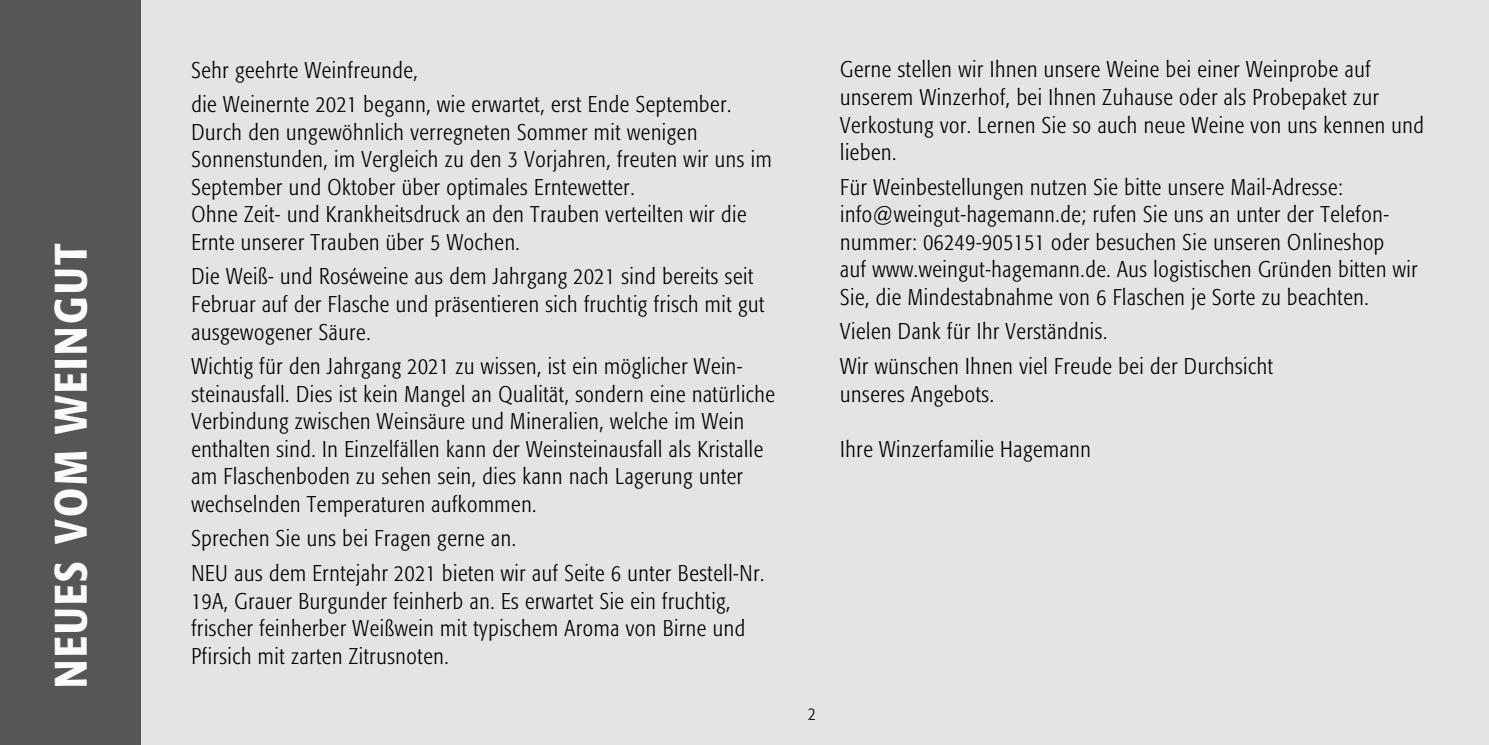
<style>
.page{position:relative;width:1489px;height:745px;background:#fff}
.page>*{position:absolute;margin:0;border:0;box-sizing:border-box;transform-origin:0 0}
.t1{font:500 45px "Formata Condensed BQ";letter-spacing:.06em;color:#fbfbfb}
.t2{font:300 22.5px/27.5px "Formata Condensed BQ";letter-spacing:.03em;color:#000}
.t3{font:300 17.5px "Formata Condensed BQ";color:#000}
</style>
<div class="page">
<div style="left:0;top:0;width:1488px;height:744px;background:#e3e4e4"></div>
<div style="left:0;top:0;width:140px;height:744px;background:#555658"></div>
<h1 class="t1" style="left:44px;top:687px;width:446px;rotate:-90deg">NEUES VOM WEINGUT</h1>
<p class="t2" style="left:191px;top:53px;width:541px;line-height:34.5px">Sehr geehrte Weinfreunde,<br>die Weinernte 2021 begann, wie erwartet, erst Ende September.</p>
<p class="t2" style="left:191px;top:118px;width:581px">Durch den ungewöhnlich verregneten Sommer mit wenigen Sonnenstunden, im Vergleich zu den 3 Vorjahren, freuten wir uns im September und Oktober über optimales Erntewetter.<br>Ohne Zeit- und Krankheitsdruck an den Trauben verteilten wir die Ernte unserer Trauben über 5 Wochen.</p>
<p class="t2" style="left:191px;top:263px;width:574px">Die Weiß- und Roséweine aus dem Jahrgang 2021 sind bereits seit<br>Februar auf der Flasche und präsentieren sich fruchtig frisch mit gut ausgewogener Säure.</p>
<p class="t2" style="left:191px;top:352px;width:585px">Wichtig für den Jahrgang 2021 zu wissen, ist ein möglicher Wein&shy;steinausfall. Dies ist kein Mangel an Qualität, sondern eine natürliche Verbindung zwischen Weinsäure und Mineralien, welche im Wein enthalten sind. In Einzelfällen kann der Weinsteinausfall als Kristalle am Flaschenboden zu sehen sein, dies kann nach Lagerung unter wechselnden Temperaturen aufkommen.</p>
<p class="t2" style="left:191px;top:521px;width:574px;line-height:34.5px">Sprechen Sie uns bei Fragen gerne an.<br>NEU aus dem Erntejahr 2021 bieten wir auf Seite 6 unter Bestell-Nr.</p>
<p class="t2" style="left:191px;top:587px;width:555px">19A, Grauer Burgunder feinherb an. Es erwartet Sie ein fruchtig, frischer feinherber Weißwein mit typischem Aroma von Birne und<br>Pfirsich mit zarten Zitrusnoten.</p>
<p class="t2" style="left:840px;top:56px;width:585px">Gerne stellen wir Ihnen unsere Weine bei einer Weinprobe auf unserem Winzerhof, bei Ihnen Zuhause oder als Probepaket zur Verkostung vor. Lernen Sie so auch neue Weine von uns kennen und lieben.</p>
<p class="t2" style="left:840px;top:173px;width:579px">Für Weinbestellungen nutzen Sie bitte unsere Mail-Adresse: info@weingut-hagemann.de; rufen Sie uns an unter der Telefon&shy;nummer: 06249-905151 oder besuchen Sie unseren Onlineshop<br>auf www.weingut-hagemann.de. Aus logistischen Gründen bitten wir Sie, die Mindestabnahme von 6 Flaschen je Sorte zu beachten.</p>
<p class="t2" style="left:840px;top:314px;width:434px;line-height:34.5px">Vielen Dank für Ihr Verständnis.<br>Wir wünschen Ihnen viel Freude bei der Durchsicht</p>
<p class="t2" style="left:840px;top:380px;width:155px">unseres Angebots.</p>
<p class="t2" style="left:840px;top:435px;width:252px">Ihre Winzerfamilie Hagemann</p>
<p class="t3" style="left:808px;top:703px;width:9px">2</p>
</div>
